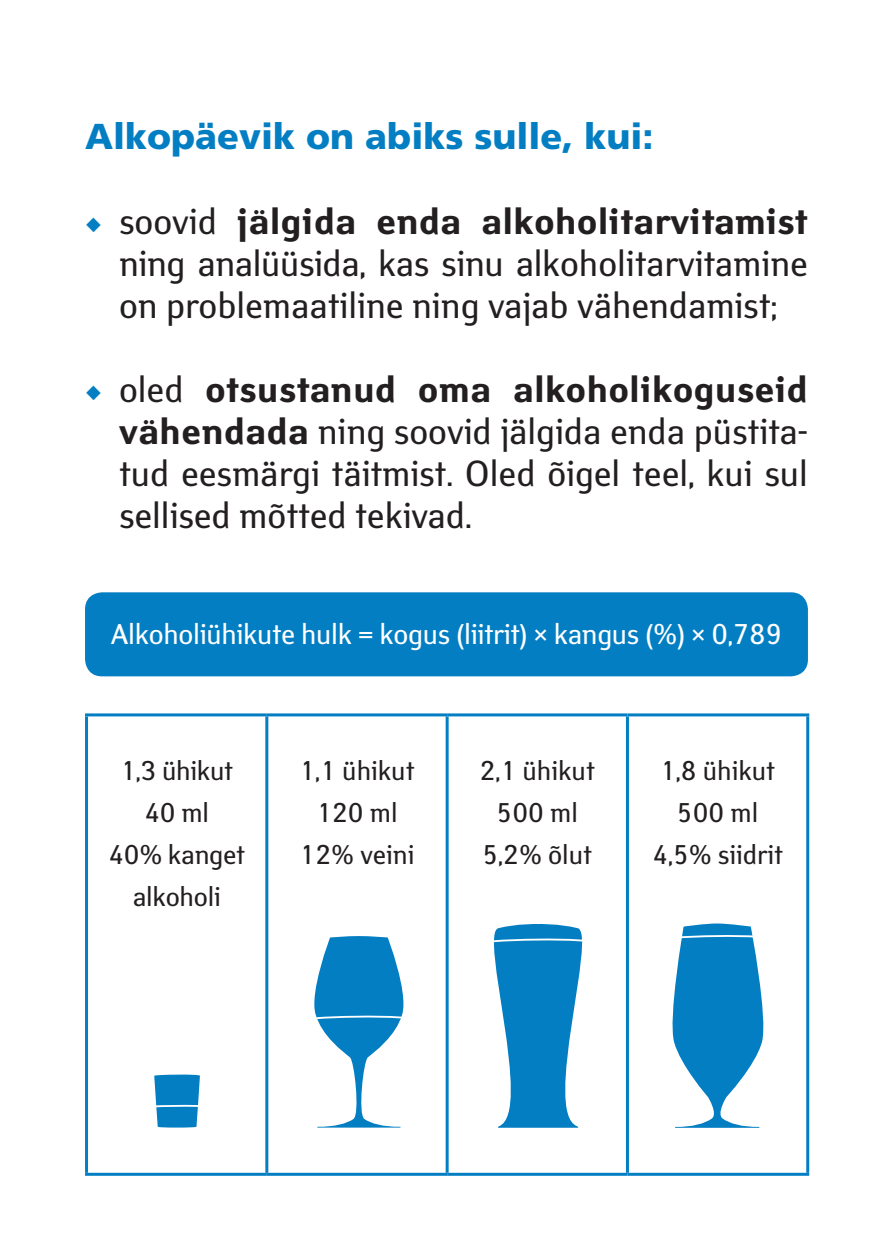
<style>
.page{position:relative;width:893px;height:1259px;background:#fff}
.page>*{position:absolute;margin:0;border:0;box-sizing:border-box;transform-origin:0 0}
.punktloetelu{font:36px/42px "Yanus";color:#231f20;text-align:justify}
.Paragraph_Style_2{font:900 36px "Frutiger";color:#037ec3}
.Paragraph_Style_4{font:28.5px "Yanus";letter-spacing:-.01em;color:#fff}
.t1{font:27px/42px "Yanus";color:#231f20;text-align:center}
.s1{font-family:"Minion Pro";color:#037ec3}
.s2{font-weight:700}
</style>
<div class="page">
<hr style="left:85px;top:713px;width:182px;height:3px;background:#037ec3">
<hr style="left:85px;top:716px;width:3px;height:456px;background:#037ec3">
<hr style="left:267px;top:713px;width:180px;height:3px;background:#037ec3">
<hr style="left:265px;top:716px;width:3px;height:456px;background:#037ec3">
<hr style="left:447px;top:713px;width:180px;height:3px;background:#037ec3">
<hr style="left:446px;top:716px;width:3px;height:456px;background:#037ec3">
<hr style="left:627px;top:713px;width:182px;height:3px;background:#037ec3">
<hr style="left:626px;top:716px;width:3px;height:456px;background:#037ec3">
<hr style="left:806px;top:716px;width:3px;height:456px;background:#037ec3">
<hr style="left:85px;top:1172px;width:182px;height:3px;background:#037ec3">
<hr style="left:267px;top:1172px;width:180px;height:3px;background:#037ec3">
<hr style="left:447px;top:1172px;width:180px;height:3px;background:#037ec3">
<hr style="left:627px;top:1172px;width:182px;height:3px;background:#037ec3">
<svg style="left:314px;top:936px;width:90px;height:191px"></svg>
<svg style="left:154px;top:1074px;width:46px;height:54px"></svg>
<svg style="left:493px;top:923px;width:90px;height:204px"></svg>
<svg style="left:672px;top:923px;width:92px;height:204px"></svg>
<div style="left:85px;top:592px;width:723px;height:84px;background:#037ec3;border-radius:17px"></div>
<p class="Paragraph_Style_2" style="left:85px;top:115px;width:570px">Alkopäevik on abiks sulle, kui:</p>
<p class="punktloetelu" style="left:119px;top:200px;width:690px;text-indent:-34px"><span class="s1">◆</span> soovid <span class="s2">jälgida enda alkoholitarvitamist </span>ning analüüsida, kas sinu alkoholitarvitamine on problemaatiline ning vajab vähendamist;</p>
<p class="punktloetelu" style="left:119px;top:368px;width:690px;text-indent:-34px"><span class="s1">◆</span> oled <span class="s2">otsustanud oma alkoholikoguseid vähendada</span> ning soovid jälgida enda püstita&shy;tud eesmärgi täitmist. Oled õigel teel, kui sul sellised mõtted tekivad.</p>
<p class="Paragraph_Style_4" style="left:111px;top:617px;width:673px">Alkoholiühikute hulk = kogus (liitrit) × kangus (%) × 0,789</p>
<p class="t1" style="left:120px;top:749px;width:114px">1,3 ühikut</p>
<p class="t1" style="left:144px;top:791px;width:66px">40 ml</p>
<p class="t1" style="left:108px;top:833px;width:138px">40% kanget alkoholi</p>
<p class="t1" style="left:299px;top:749px;width:117px">1,1 ühikut</p>
<p class="t1" style="left:316px;top:791px;width:83px">120 ml</p>
<p class="t1" style="left:300px;top:833px;width:116px">12% veini</p>
<p class="t1" style="left:480px;top:749px;width:117px">2,1 ühikut</p>
<p class="t1" style="left:497px;top:791px;width:83px">500 ml</p>
<p class="t1" style="left:482px;top:833px;width:111px">5,2% õlut</p>
<p class="t1" style="left:660px;top:749px;width:117px">1,8 ühikut</p>
<p class="t1" style="left:677px;top:791px;width:83px">500 ml</p>
<p class="t1" style="left:652px;top:833px;width:132px">4,5% siidrit</p>
</div>
